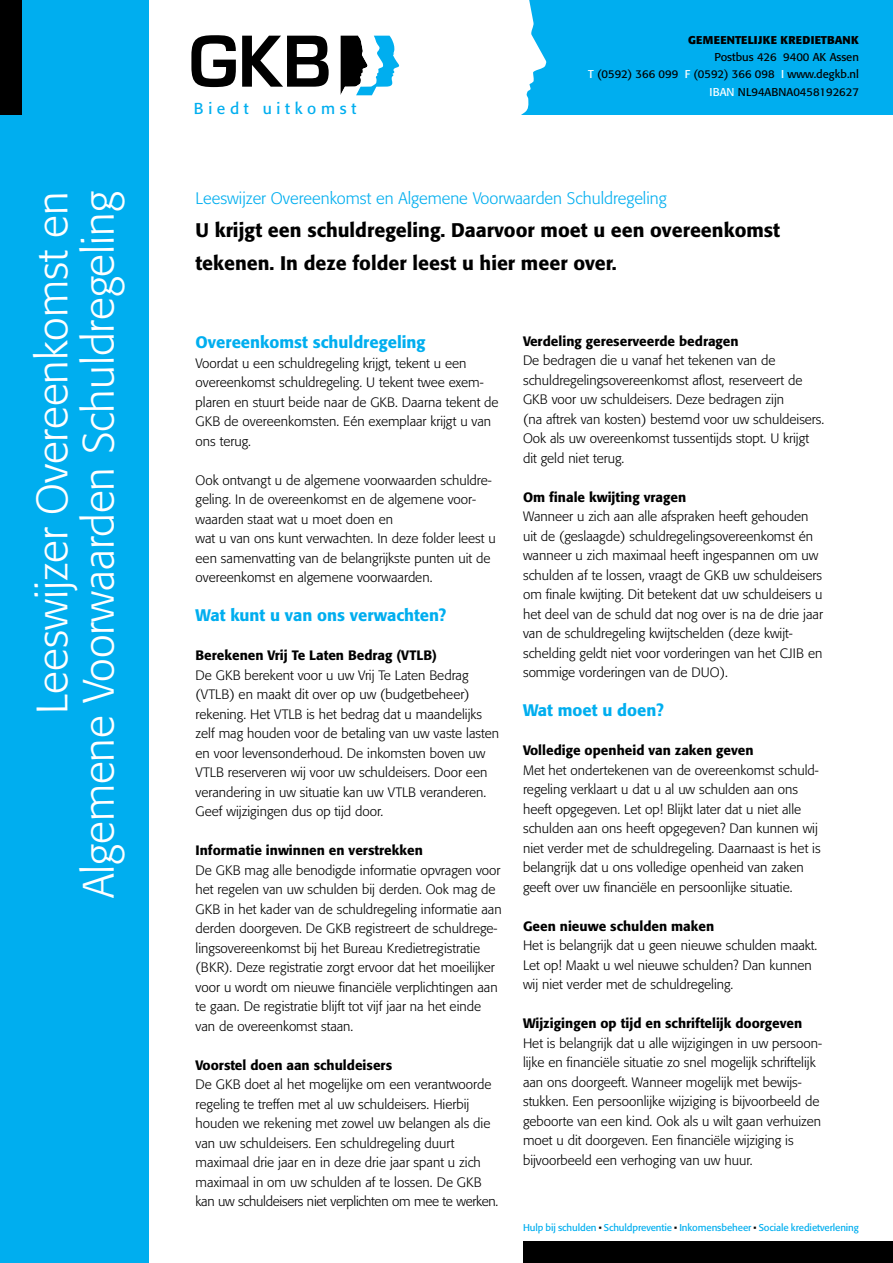
<style>
.page{position:relative;width:893px;height:1263px;background:#fff}
.page>*{position:absolute;margin:0;border:0;box-sizing:border-box;transform-origin:0 0}
.t1{font:300 43.5px "Formata";color:#fff}
.t2{font:500 19.5px "Formata";color:#000}
.t3{font:500 16.5px "Formata";color:#00aeef}
.t4{font:300 16.5px "Formata";color:#00aeef}
.t5{font:15.75px "Formata";letter-spacing:.3em;color:#00aeef}
.t6{font:300 13.5px/19.5px "Formata";color:#000}
.t7{font:500 13.5px "Formata";color:#000}
.t8{font:11.25px/17.2px "Formata";color:#000;text-align:right}
.t9{font:700 11.25px "Formata";letter-spacing:.02em;color:#000}
.t10{font:9.75px "Formata";letter-spacing:-.01em;color:#00aeef}
.s1{color:#fff}
.s2{color:#000}
</style>
<div class="page">
<div style="left:0;top:0;width:149px;height:1263px;background:#00aeef"></div>
<div style="left:0;top:0;width:21px;height:115px;background:#000"></div>
<div style="left:475px;top:0;width:418px;height:115px;background:#00aeef"></div>
<svg style="left:341px;top:0;width:206px;height:115px"></svg>
<svg style="left:191px;top:35px;width:45px;height:52px"></svg>
<svg style="left:242px;top:36px;width:87px;height:51px"></svg>
<div style="left:523px;top:1242px;width:370px;height:21px;background:#000"></div>
<p class="t5" style="left:194px;top:99px;width:164px">Biedt uitkomst</p>
<p class="t9" style="left:688px;top:33px;width:172px">GEMEENTELIJKE KREDIETBANK</p>
<p class="t8" style="left:588px;top:49px;width:272px">Postbus 426 9400 AK Assen<br><span class="s1">T</span> (0592) 366 099 <span class="s1">F</span> (0592) 366 098 <span class="s1">I</span> www.degkb.nl<br><span class="s1">IBAN</span> NL94ABNA0458192627</p>
<p class="t1" style="left:27px;top:713px;width:524px;rotate:-90deg">Leeswijzer Overeenkomst en</p>
<p class="t1" style="left:73px;top:898px;width:709px;rotate:-90deg">Algemene Voorwaarden Schuldregeling</p>
<p class="t4" style="left:196px;top:188px;width:473px">Leeswijzer Overeenkomst en Algemene Voorwaarden Schuldregeling</p>
<p class="t2" style="left:196px;top:218px;width:586px">U krijgt een schuldregeling. Daarvoor moet u een overeenkomst</p>
<p class="t2" style="left:196px;top:251px;width:423px">tekenen. In deze folder leest u hier meer over.</p>
<p class="t3" style="left:196px;top:332px;width:231px">Overeenkomst schuldregeling</p>
<p class="t6" style="left:196px;top:353px;width:305px">Voordat u een schuldregeling krijgt, tekent u een overeenkomst schuldregeling. U tekent twee exem&shy;plaren en stuurt beide naar de GKB. Daarna tekent de GKB de overeenkomsten. Eén exemplaar krijgt u van ons terug.</p>
<p class="t6" style="left:196px;top:470px;width:302px">Ook ontvangt u de algemene voorwaarden schuldre&shy;geling. In de overeenkomst en de algemene voor&shy;waarden staat wat u moet doen en<br>wat u van ons kunt verwachten. In deze folder leest u een samenvatting van de belangrijkste punten uit de overeenkomst en algemene voorwaarden.</p>
<p class="t3" style="left:196px;top:605px;width:252px">Wat kunt u van ons verwachten?</p>
<p class="t7" style="left:196px;top:647px;width:243px">Berekenen Vrij Te Laten Bedrag (VTLB)</p>
<p class="t6" style="left:196px;top:665px;width:305px">De GKB berekent voor u uw Vrij Te Laten Bedrag (VTLB) en maakt dit over op uw (budgetbeheer) rekening. Het VTLB is het bedrag dat u maandelijks zelf mag houden voor de betaling van uw vaste lasten en voor levensonderhoud. De inkomsten boven uw VTLB reserveren wij voor uw schuldeisers. Door een verandering in uw situatie kan uw VTLB veranderen.<br>Geef wijzigingen dus op tijd door.</p>
<p class="t7" style="left:196px;top:842px;width:229px">Informatie inwinnen en verstrekken</p>
<p class="t6" style="left:196px;top:860px;width:308px">De GKB mag alle benodigde informatie opvragen voor het regelen van uw schulden bij derden. Ook mag de GKB in het kader van de schuldregeling informatie aan derden doorgeven. De GKB registreert de schuldrege&shy;lingsovereenkomst bij het Bureau Kredietregistratie (BKR). Deze registratie zorgt ervoor dat het moeilijker voor u wordt om nieuwe financiële verplichtingen aan te gaan. De registratie blijft tot vijf jaar na het einde van de overeenkomst staan.</p>
<p class="t7" style="left:196px;top:1056px;width:198px">Voorstel doen aan schuldeisers</p>
<p class="t6" style="left:196px;top:1075px;width:304px">De GKB doet al het mogelijke om een verantwoorde regeling te treffen met al uw schuldeisers. Hierbij houden we rekening met zowel uw belangen als die van uw schuldeisers. Een schuldregeling duurt maximaal drie jaar en in deze drie jaar spant u zich maximaal in om uw schulden af te lossen. De GKB kan uw schuldeisers niet verplichten om mee te werken.</p>
<p class="t7" style="left:523px;top:333px;width:217px">Verdeling gereserveerde bedragen</p>
<p class="t6" style="left:523px;top:351px;width:281px">De bedragen die u vanaf het tekenen van de schuldregelingsovereenkomst aflost, reserveert de<br>GKB voor uw schuldeisers. Deze bedragen zijn</p>
<p class="t6" style="left:523px;top:409px;width:303px">(na aftrek van kosten) bestemd voor uw schuldeisers.<br>Ook als uw overeenkomst tussentijds stopt. U krijgt dit geld niet terug.</p>
<p class="t7" style="left:523px;top:489px;width:165px">Om finale kwijting vragen</p>
<p class="t6" style="left:523px;top:507px;width:301px">Wanneer u zich aan alle afspraken heeft gehouden uit de (geslaagde) schuldregelingsovereenkomst én wanneer u zich maximaal heeft ingespannen om uw schulden af te lossen, vraagt de GKB uw schuldeisers om finale kwijting. Dit betekent dat uw schuldeisers u het deel van de schuld dat nog over is na de drie jaar van de schuldregeling kwijtschelden (deze kwijt&shy;schelding geldt niet voor vorderingen van het CJIB en sommige vorderingen van de DUO).</p>
<p class="t3" style="left:523px;top:700px;width:142px">Wat moet u doen?</p>
<p class="t7" style="left:523px;top:742px;width:232px">Volledige openheid van zaken geven</p>
<p class="t6" style="left:523px;top:760px;width:299px">Met het ondertekenen van de overeenkomst schuld&shy;regeling verklaart u dat u al uw schulden aan ons heeft opgegeven. Let op! Blijkt later dat u niet alle schulden aan ons heeft opgegeven? Dan kunnen wij niet verder met de schuldregeling. Daarnaast is het is belangrijk dat u ons volledige openheid van zaken geeft over uw financiële en persoonlijke situatie.</p>
<p class="t7" style="left:523px;top:918px;width:193px">Geen nieuwe schulden maken</p>
<p class="t6" style="left:523px;top:936px;width:296px">Het is belangrijk dat u geen nieuwe schulden maakt.<br>Let op! Maakt u wel nieuwe schulden? Dan kunnen wij niet verder met de schuldregeling.</p>
<p class="t7" style="left:523px;top:1015px;width:281px">Wijzigingen op tijd en schriftelijk doorgeven</p>
<p class="t6" style="left:523px;top:1033px;width:301px">Het is belangrijk dat u alle wijzigingen in uw persoon&shy;lijke en financiële situatie zo snel mogelijk schriftelijk aan ons doorgeeft. Wanneer mogelijk met bewijs&shy;stukken. Een persoonlijke wijziging is bijvoorbeeld de geboorte van een kind. Ook als u wilt gaan verhuizen moet u dit doorgeven. Een financiële wijziging is bijvoorbeeld een verhoging van uw huur.</p>
<p class="t10" style="left:523px;top:1221px;width:337px">Hulp bij schulden <span class="s2">•</span> Schuldpreventie <span class="s2">•</span> Inkomensbeheer <span class="s2">•</span> Sociale kredietverlening</p>
</div>
